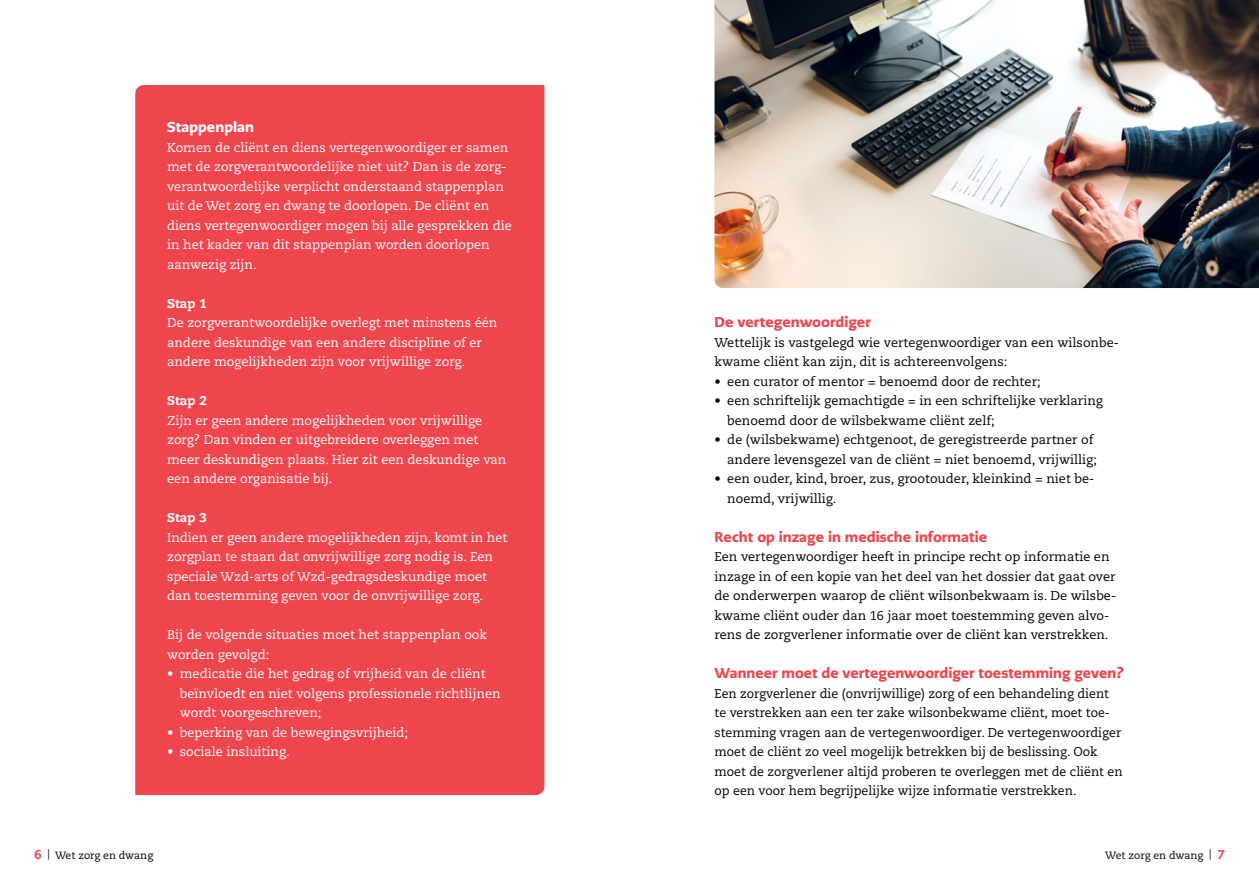
<style>
.page{position:relative;width:1259px;height:893px;background:#fff}
.page>*{position:absolute;margin:0;border:0;box-sizing:border-box;transform-origin:0 0}
.Tussenkop{font:900 14.25px "PMN Caecilia Sans Text";color:#ef464e}
.Tussenkop-2{font:900 14.25px "PMN Caecilia Sans Text";color:#fff}
.Broodtekst{font:12.75px/19.5px "Caecilia LT Std";color:#000}
.Broodtekst-2{font:12.75px/19.5px "Caecilia LT Std";color:#fff}
.Broodtekst-3{font:800 12.75px "Caecilia LT Std";color:#fff}
.t1{font:10.5px "Caecilia LT Std";color:#000}
.s1{font-weight:800;font-size:12.75px;color:#ef464e}
</style>
<div class="page">
<div style="left:135px;top:85px;width:409px;height:710px;background:#ef464e"></div>
<img style="left:714px;top:0;width:545px;height:288px">
<p class="Tussenkop-2" style="left:167px;top:117px;width:88px">Stappenplan</p>
<p class="Broodtekst-2" style="left:167px;top:138px;width:346px">Komen de cliënt en diens vertegenwoordiger er samen met de zorgverantwoordelijke niet uit? Dan is de zorg&shy;verantwoordelijke verplicht onderstaand stappenplan uit de Wet zorg en dwang te doorlopen. De cliënt en diens vertegenwoordiger mogen bij alle gesprekken die in het kader van dit stappenplan worden doorlopen aanwezig zijn.</p>
<p class="Broodtekst-3" style="left:167px;top:295px;width:41px">Stap 1</p>
<p class="Broodtekst-2" style="left:167px;top:313px;width:332px">De zorgverantwoordelijke overlegt met minstens één andere deskundige van een andere discipline of er andere mogelijkheden zijn voor vrijwillige zorg.</p>
<p class="Broodtekst-3" style="left:167px;top:393px;width:41px">Stap 2</p>
<p class="Broodtekst-2" style="left:167px;top:411px;width:341px">Zijn er geen andere mogelijkheden voor vrijwillige zorg? Dan vinden er uitgebreidere overleggen met meer deskundigen plaats. Hier zit een deskundige van een andere organisatie bij.</p>
<p class="Broodtekst-3" style="left:167px;top:510px;width:41px">Stap 3</p>
<p class="Broodtekst-2" style="left:167px;top:528px;width:342px">Indien er geen andere mogelijkheden zijn, komt in het zorgplan te staan dat onvrijwillige zorg nodig is. Een speciale Wzd-arts of Wzd-gedragsdeskundige moet dan toestemming geven voor de onvrijwillige zorg.</p>
<p class="Broodtekst-2" style="left:167px;top:625px;width:321px">Bij de volgende situaties moet het stappenplan ook worden gevolgd:</p>
<p class="Broodtekst-2" style="left:180px;top:664px;width:322px;text-indent:-13px">• medicatie die het gedrag of vrijheid van de cliënt beïnvloedt en niet volgens professionele richtlijnen wordt voorgeschreven;</p>
<p class="Broodtekst-2" style="left:167px;top:723px;width:242px">• beperking van de bewegingsvrijheid;</p>
<p class="Broodtekst-2" style="left:167px;top:742px;width:124px">• sociale insluiting.</p>
<p class="Tussenkop" style="left:714px;top:312px;width:158px">De vertegenwoordiger</p>
<p class="Broodtekst" style="left:714px;top:333px;width:406px">Wettelijk is vastgelegd wie vertegenwoordiger van een wilsonbe&shy;kwame cliënt kan zijn, dit is achtereenvolgens:</p>
<p class="Broodtekst" style="left:714px;top:372px;width:328px">• een curator of mentor = benoemd door de rechter;</p>
<p class="Broodtekst" style="left:727px;top:391px;width:377px;text-indent:-13px">• een schriftelijk gemachtigde = in een schriftelijke verklaring benoemd door de wilsbekwame cliënt zelf;</p>
<p class="Broodtekst" style="left:714px;top:430px;width:384px;text-align:right">• de (wilsbekwame) echtgenoot, de geregistreerde partner of andere levensgezel van de cliënt = niet benoemd, vrijwillig;</p>
<p class="Broodtekst" style="left:727px;top:469px;width:368px;text-indent:-13px">• een ouder, kind, broer, zus, grootouder, kleinkind = niet be&shy;noemd, vrijwillig.</p>
<p class="Tussenkop" style="left:714px;top:527px;width:274px">Recht op inzage in medische informatie</p>
<p class="Broodtekst" style="left:714px;top:547px;width:403px">Een vertegenwoordiger heeft in principe recht op informatie en inzage in of een kopie van het deel van het dossier dat gaat over de onderwerpen waarop de cliënt wilsonbekwaam is. De wilsbe&shy;kwame cliënt ouder dan 16 jaar moet toestemming geven alvo&shy;rens de zorgverlener informatie over de cliënt kan verstrekken.</p>
<p class="Tussenkop" style="left:714px;top:663px;width:411px">Wanneer moet de vertegenwoordiger toestemming geven?</p>
<p class="Broodtekst" style="left:714px;top:684px;width:409px">Een zorgverlener die (onvrijwillige) zorg of een behandeling dient te verstrekken aan een ter zake wilsonbekwame cliënt, moet toe&shy;stemming vragen aan de vertegenwoordiger. De vertegenwoordiger moet de cliënt zo veel mogelijk betrekken bij de beslissing. Ook moet de zorgverlener altijd proberen te overleggen met de cliënt en op een voor hem begrijpelijke wijze informatie verstrekken.</p>
<p class="t1" style="left:34px;top:849px;width:121px"><span class="s1">6</span> | Wet zorg en dwang</p>
<p class="t1" style="left:1105px;top:849px;width:121px">Wet zorg en dwang | <span class="s1">7</span></p>
</div>
